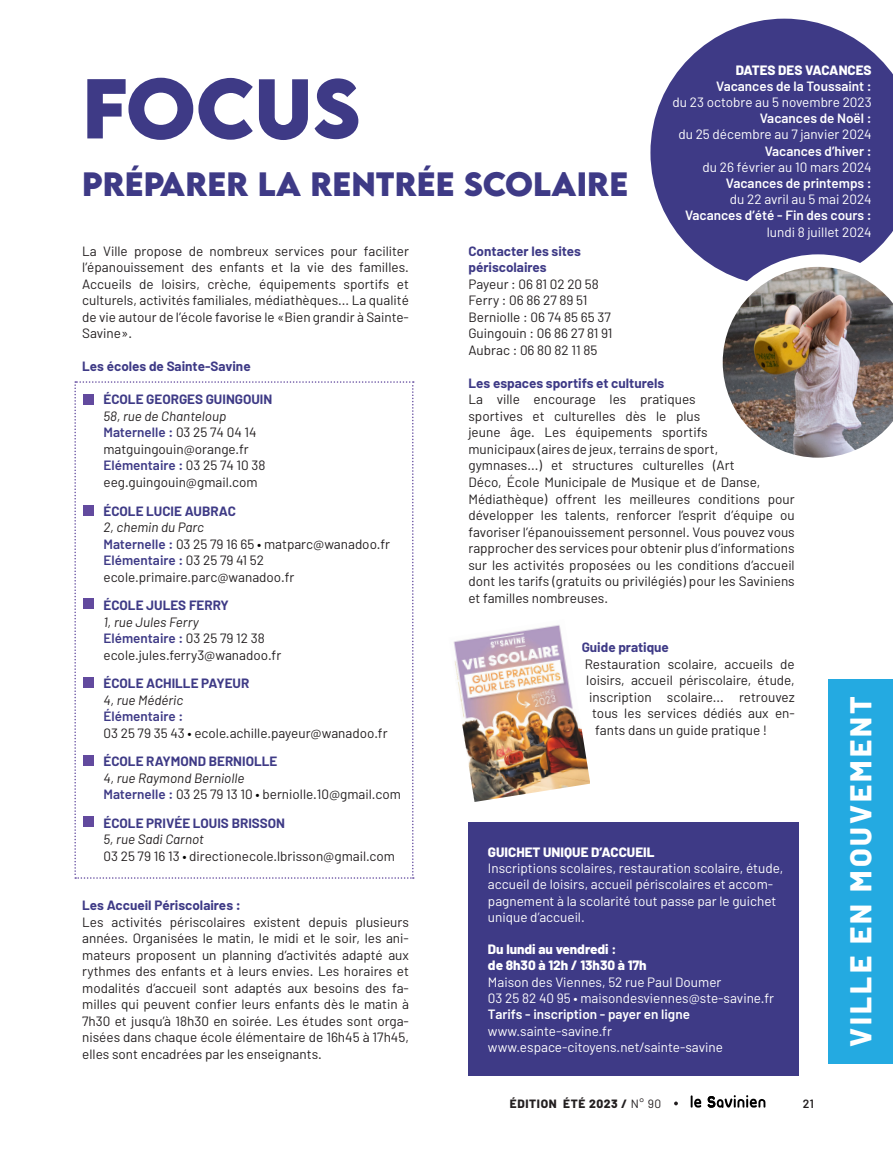
<style>
.page{position:relative;width:893px;height:1149px;background:#fff}
.page>*{position:absolute;margin:0;border:0;box-sizing:border-box;transform-origin:0 0}
.t1{font:700 75px "LEMONMILK";color:#3e3a86}
.t2{font:700 30px "LEMONMILK";color:#3e3a86}
.t3{font:800 30px "Barlow";letter-spacing:.1em;color:#fff}
.t4{font:13.5px/16.5px "Barlow";color:#231f20;text-align:justify}
.t5{font:13.5px/16.2px "Barlow";color:#fff}
.t6{font:700 13.5px "Barlow";color:#3e3a86}
.t7{font:600 13.5px "Barlow";color:#fff}
.t8{font:600 13.5px "Barlow";color:#3e3a86}
.t9{font:italic 13.5px "Barlow";color:#231f20}
.t10{font:800 13.5px "Barlow";color:#fff}
.t11{font:800 12px "Barlow";letter-spacing:.05em;color:#231f20}
.t12{font:600 12px "Barlow";color:#231f20}
.s1{font-weight:400;color:#231f20}
.s2{font-weight:600;color:#3e3a86}
.s3{color:#000}
.s4{font-weight:400}
</style>
<div class="page">
<div style="left:829px;top:679px;width:64px;height:384px;background:#24aae1"></div>
<svg style="left:650px;top:19px;width:243px;height:245px;background:#585596"></svg>
<svg style="left:74px;top:381px;width:340px;height:497px"></svg>
<div style="left:84px;top:394px;width:10px;height:10px;background:#624a9e"></div>
<div style="left:84px;top:505px;width:10px;height:10px;background:#624a9e"></div>
<div style="left:84px;top:598px;width:10px;height:10px;background:#624a9e"></div>
<div style="left:84px;top:677px;width:10px;height:10px;background:#624a9e"></div>
<div style="left:84px;top:755px;width:10px;height:10px;background:#624a9e"></div>
<div style="left:84px;top:816px;width:10px;height:10px;background:#624a9e"></div>
<div style="left:468px;top:822px;width:331px;height:253px;background:#3e3a86"></div>
<img style="left:710px;top:254px;width:183px;height:204px">
<img style="left:453px;top:625px;width:137px;height:176px">
<svg style="left:691px;top:1095px;width:10px;height:12px"></svg>
<svg style="left:708px;top:1095px;width:57px;height:12px"></svg>
<p class="t1" style="left:82px;top:58px;width:56px">FOCUS</p>
<p class="t2" style="left:82px;top:163px;width:547px">PRÉPARER LA RENTRÉE SCOLAIRE</p>
<p class="t10" style="left:736px;top:60px;width:137px">DATES DES VACANCES</p>
<p class="t7" style="left:716px;top:77px;width:157px">Vacances de la Toussaint :</p>
<p class="t5" style="left:673px;top:94px;width:201px">du 23 octobre au 5 novembre 2023</p>
<p class="t7" style="left:760px;top:110px;width:113px">Vacances de Noël :</p>
<p class="t5" style="left:678px;top:126px;width:195px">du 25 décembre au 7 janvier 2024</p>
<p class="t7" style="left:765px;top:142px;width:108px">Vacances d’hiver :</p>
<p class="t5" style="left:703px;top:158px;width:171px">du 26 février au 10 mars 2024</p>
<p class="t7" style="left:726px;top:175px;width:147px">Vacances de printemps :</p>
<p class="t5" style="left:730px;top:191px;width:143px">du 22 avril au 5 mai 2024</p>
<p class="t7" style="left:685px;top:207px;width:188px">Vacances d’été - Fin des cours :</p>
<p class="t5" style="left:767px;top:223px;width:106px">lundi 8 juillet 2024</p>
<p class="t4" style="left:82px;top:242px;width:328px">La Ville propose de nombreux services pour faciliter l’épanouissement des enfants et la vie des familles.<br>Accueils de loisirs, crèche, équipements sportifs et culturels, activités familiales, médiathèques... La qualité de vie autour de l’école favorise le «Bien grandir à Sainte-Savine».</p>
<p class="t6" style="left:82px;top:358px;width:170px">Les écoles de Sainte-Savine</p>
<p class="t6" style="left:103px;top:391px;width:170px">ÉCOLE GEORGES GUINGOUIN</p>
<p class="t9" style="left:103px;top:407px;width:124px">58, rue de Chanteloup</p>
<p class="t8" style="left:103px;top:424px;width:155px">Maternelle : <span class="s1">03 25 74 04 14</span></p>
<p class="t4" style="left:103px;top:440px;width:147px">matguingouin@orange.fr</p>
<p class="t8" style="left:103px;top:457px;width:164px">Elémentaire : <span class="s1">03 25 74 10 38</span></p>
<p class="t4" style="left:103px;top:473px;width:156px">eeg.guingouin@gmail.com</p>
<p class="t6" style="left:103px;top:502px;width:134px">ÉCOLE LUCIE AUBRAC</p>
<p class="t9" style="left:103px;top:518px;width:102px">2, chemin du Parc</p>
<p class="t4" style="left:103px;top:535px;width:288px"><span class="s2">Maternelle :</span> 03 25 79 16 65 <span class="s3">•</span> matparc@wanadoo.fr</p>
<p class="t8" style="left:103px;top:551px;width:162px">Elémentaire : <span class="s1">03 25 79 41 52</span></p>
<p class="t4" style="left:103px;top:568px;width:192px">ecole.primaire.parc@wanadoo.fr</p>
<p class="t6" style="left:103px;top:596px;width:127px">ÉCOLE JULES FERRY</p>
<p class="t9" style="left:103px;top:613px;width:97px">1, rue Jules Ferry</p>
<p class="t8" style="left:103px;top:629px;width:163px">Elémentaire : <span class="s1">03 25 79 12 38</span></p>
<p class="t4" style="left:103px;top:646px;width:179px">ecole.jules.ferry3@wanadoo.fr</p>
<p class="t6" style="left:103px;top:674px;width:147px">ÉCOLE ACHILLE PAYEUR</p>
<p class="t9" style="left:103px;top:691px;width:81px">4, rue Médéric</p>
<p class="t8" style="left:103px;top:707px;width:81px">Élémentaire :</p>
<p class="t4" style="left:103px;top:724px;width:286px">03 25 79 35 43 <span class="s3">•</span> ecole.achille.payeur@wanadoo.fr</p>
<p class="t6" style="left:103px;top:752px;width:175px">ÉCOLE RAYMOND BERNIOLLE</p>
<p class="t9" style="left:103px;top:769px;width:143px">4, rue Raymond Berniolle</p>
<p class="t4" style="left:103px;top:785px;width:299px"><span class="s2">Maternelle :</span> 03 25 79 13 10 <span class="s3">•</span> berniolle.10@gmail.com</p>
<p class="t6" style="left:103px;top:814px;width:183px">ÉCOLE PRIVÉE LOUIS BRISSON</p>
<p class="t9" style="left:103px;top:830px;width:102px">5, rue Sadi Carnot</p>
<p class="t4" style="left:103px;top:847px;width:293px">03 25 79 16 13 <span class="s3">•</span> directionecole.lbrisson@gmail.com</p>
<p class="t6" style="left:82px;top:896px;width:160px">Les Accueil Périscolaires :</p>
<p class="t4" style="left:82px;top:913px;width:328px">Les activités périscolaires existent depuis plusieurs années. Organisées le matin, le midi et le soir, les ani&shy;mateurs proposent un planning d’activités adapté aux rythmes des enfants et à leurs envies. Les horaires et modalités d’accueil sont adaptés aux besoins des fa&shy;milles qui peuvent confier leurs enfants dès le matin à 7h30 et jusqu’à 18h30 en soirée. Les études sont orga&shy;nisées dans chaque école élémentaire de 16h45 à 17h45, elles sont encadrées par les enseignants.</p>
<p class="t6" style="left:468px;top:242px;width:114px">Contacter les sites</p>
<p class="t6" style="left:468px;top:259px;width:80px">périscolaires</p>
<p class="t4" style="left:468px;top:275px;width:132px">Payeur : 06 81 02 20 58</p>
<p class="t4" style="left:468px;top:292px;width:120px">Ferry : 06 86 27 89 51</p>
<p class="t4" style="left:468px;top:308px;width:144px">Berniolle : 06 74 85 65 37</p>
<p class="t4" style="left:468px;top:325px;width:146px">Guingouin : 06 86 27 81 91</p>
<p class="t4" style="left:468px;top:341px;width:131px">Aubrac : 06 80 82 11 85</p>
<p class="t6" style="left:468px;top:374px;width:197px">Les espaces sportifs et culturels</p>
<p class="t4" style="left:468px;top:391px;width:328px;text-align:left">La ville encourage les pratiques<br>sportives et culturelles dès le plus<br>jeune âge. Les équipements sportifs<br>municipaux (aires de jeux, terrains de sport, gymnases...) et structures culturelles (Art<br>Déco, École Municipale de Musique et de Danse, Médiathèque) offrent les meilleures conditions pour développer les talents, renforcer l’esprit d’équipe ou favoriser l’épanouissement personnel. Vous pouvez vous rapprocher des services pour obtenir plus d’informations sur les activités proposées ou les conditions d’accueil dont les tarifs (gratuits ou privilégiés) pour les Saviniens et familles nombreuses.</p>
<p class="t6" style="left:582px;top:638px;width:89px">Guide pratique</p>
<p class="t4" style="left:585px;top:655px;width:212px">Restauration scolaire, accueils de</p>
<p class="t4" style="left:586px;top:671px;width:210px">loisirs, accueil périscolaire, étude,</p>
<p class="t4" style="left:589px;top:688px;width:207px">inscription scolaire... retrouvez</p>
<p class="t4" style="left:592px;top:704px;width:204px">tous les services dédiés aux en-</p>
<p class="t4" style="left:595px;top:721px;width:174px">fants dans un guide pratique !</p>
<p class="t10" style="left:488px;top:841px;width:168px">GUICHET UNIQUE D’ACCUEIL</p>
<p class="t5" style="left:488px;top:859px;width:297px">Inscriptions scolaires, restauration scolaire, étude, accueil de loisirs, accueil périscolaires et accom&shy;pagnement à la scolarité tout passe par le guichet unique d’accueil.</p>
<p class="t10" style="left:488px;top:938px;width:130px">Du lundi au vendredi :</p>
<p class="t10" style="left:488px;top:955px;width:160px">de 8h30 à 12h / 13h30 à 17h</p>
<p class="t5" style="left:488px;top:973px;width:235px">Maison des Viennes, 52 rue Paul Doumer</p>
<p class="t5" style="left:488px;top:989px;width:288px">03 25 82 40 95 • maisondesviennes@ste-savine.fr</p>
<p class="t7" style="left:488px;top:1005px;width:204px">Tarifs - inscription - payer en ligne</p>
<p class="t5" style="left:488px;top:1021px;width:126px">www.sainte-savine.fr</p>
<p class="t5" style="left:488px;top:1038px;width:236px">www.espace-citoyens.net/sainte-savine</p>
<p class="t11" style="left:510px;top:1093px;width:153px">ÉDITION ÉTÉ 2023 / <span class="s4">N° 90</span></p>
<p class="t12" style="left:803px;top:1095px;width:13px">21</p>
<p class="t3" style="left:838px;top:1046px;width:352px;rotate:-90deg">VILLE EN MOUVEMENT</p>
</div>
